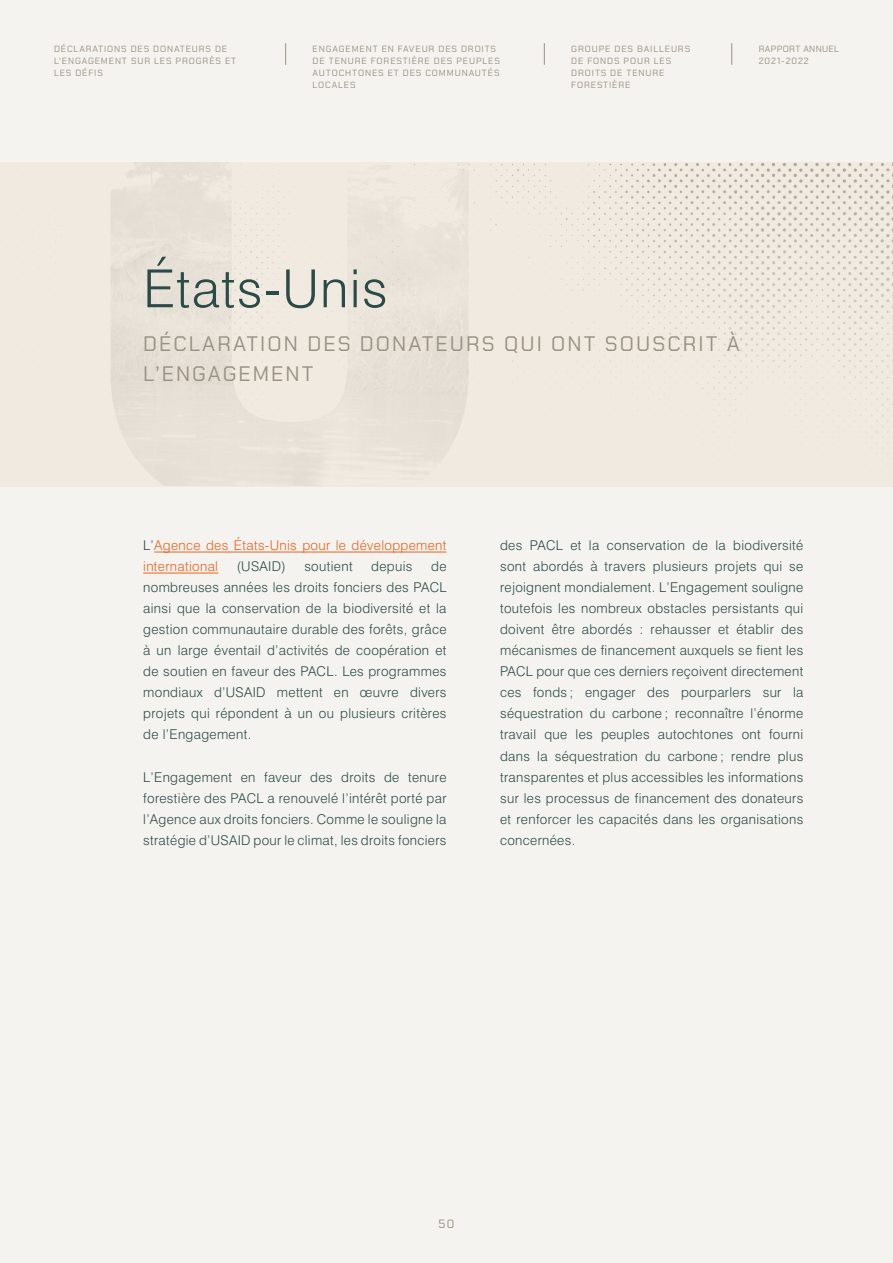
<style>
.page{position:relative;width:893px;height:1263px;background:#f5f3ef}
.page>*{position:absolute;margin:0;border:0;box-sizing:border-box;transform-origin:0 0}
.t1{font:300 52.5px "Swiss 721";letter-spacing:.025em;color:#2c4b48}
.t2{font:21px/30px "Chakra Petch";letter-spacing:.1em;color:#989184}
.t3{font:300 13.5px/21px "Swiss 721";letter-spacing:.025em;color:#2c4b48;text-align:justify}
.t4{font:300 13.5px/21px "Swiss 721";letter-spacing:.025em;color:#ec621d}
.t5{font:12px "Chakra Petch";color:#989184}
.t6{font:9px/12px "Chakra Petch";letter-spacing:.1em;color:#989184}
.t7{font:9px/12px "Chakra Petch";letter-spacing:.04em;color:#989184}
.s1{color:#2c4b48}
</style>
<div class="page">
<div style="left:0;top:162px;width:893px;height:324px;background:#f0eae0"></div>
<div style="left:111px;top:162px;width:358px;height:324px;background:#e9e3d9"></div>
<svg style="left:285px;top:43px;width:1px;height:22px"></svg>
<svg style="left:544px;top:43px;width:1px;height:22px"></svg>
<svg style="left:731px;top:43px;width:1px;height:22px"></svg>
<hr style="left:154px;top:552px;width:292px;height:1px;background:#ec621d">
<hr style="left:143px;top:573px;width:75px;height:1px;background:#ec621d">
<p class="t6" style="left:54px;top:43px;width:184px">DÉCLARATIONS DES DONATEURS DE<br>L’ENGAGEMENT SUR LES PROGRÈS ET<br>LES DÉFIS</p>
<p class="t6" style="left:571px;top:43px;width:120px">GROUPE DES BAILLEURS<br>DE FONDS POUR LES<br>DROITS DE TENURE<br>FORESTIÈRE</p>
<p class="t6" style="left:313px;top:43px;width:189px">ENGAGEMENT EN FAVEUR DES DROITS<br>DE TENURE FORESTIÈRE DES PEUPLES<br>AUTOCHTONES ET DES COMMUNAUTÉS<br>LOCALES</p>
<p class="t7" style="left:759px;top:43px;width:82px">RAPPORT ANNUEL<br>2021-2022</p>
<h1 class="t1" style="left:143px;top:257px;width:246px">États-Unis</h1>
<h2 class="t2" style="left:143px;top:328px;width:598px">DÉCLARATION DES DONATEURS QUI ONT SOUSCRIT À<br>L’ENGAGEMENT</h2>
<p class="t4" style="left:143px;top:535px;width:305px"><span class="s1">L’</span>Agence des États-Unis pour le développement international</p>
<p class="t3" style="left:237px;top:556px;width:50px">(USAID)</p>
<p class="t3" style="left:304px;top:556px;width:50px">soutient</p>
<p class="t3" style="left:371px;top:556px;width:43px">depuis</p>
<p class="t3" style="left:143px;top:556px;width:305px;text-indent:288px">de nombreuses années les droits fonciers des PACL ainsi que la conservation de la biodiversité et la gestion communautaire durable des forêts, grâce à un large éventail d’activités de coopération et de soutien en faveur des PACL. Les programmes mondiaux d’USAID mettent en œuvre divers projets qui répondent à un ou plusieurs critères de l’Engagement.</p>
<p class="t3" style="left:143px;top:767px;width:305px">L’Engagement en faveur des droits de tenure forestière des PACL a renouvelé l’intérêt porté par l’Agence aux droits fonciers. Comme le souligne la stratégie d’USAID pour le climat, les droits fonciers</p>
<p class="t3" style="left:500px;top:535px;width:305px">des PACL et la conservation de la biodiversité sont abordés à travers plusieurs projets qui se rejoignent mondialement. L’Engagement souligne toutefois les nombreux obstacles persistants qui doivent être abordés : rehausser et établir des mécanismes de financement auxquels se fient les PACL pour que ces derniers reçoivent directement ces fonds ; engager des pourparlers sur la séquestration du carbone ; reconnaître l’énorme travail que les peuples autochtones ont fourni dans la séquestration du carbone ; rendre plus transparentes et plus accessibles les informations sur les processus de financement des donateurs et renforcer les capacités dans les organisations concernées.</p>
<p class="t5" style="left:439px;top:1217px;width:17px">50</p>
</div>
